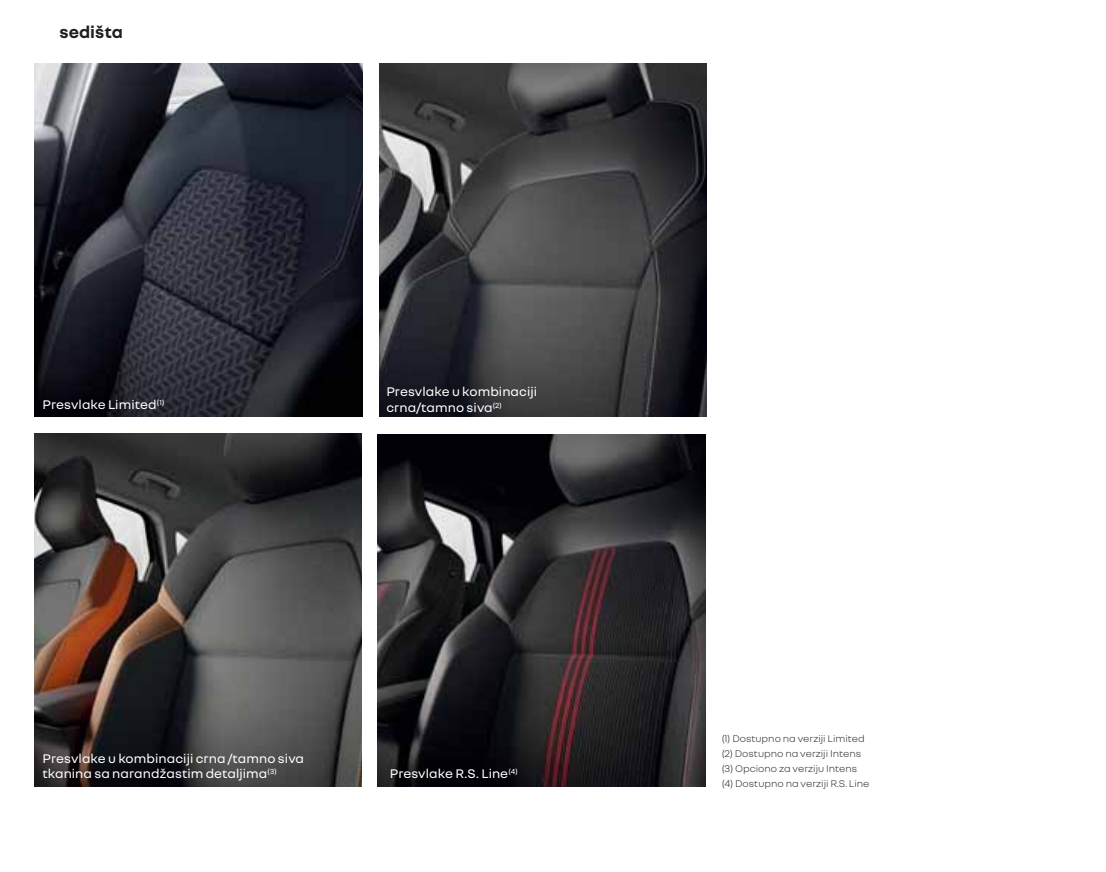
<style>
.page{position:relative;width:1106px;height:872px;background:#fff}
.page>*{position:absolute;margin:0;border:0;box-sizing:border-box;transform-origin:0 0}
.t1{font:700 18px "Nouvel R";color:#231f20}
.t2{font:13.5px/15.8px "Nouvel R";letter-spacing:.005em;color:#fff}
.t3{font:300 10.5px/15px "Nouvel R";color:#231f20}
</style>
<div class="page">
<img style="left:35px;top:64px;width:327px;height:353px">
<img style="left:379px;top:64px;width:327px;height:353px">
<img style="left:34px;top:434px;width:327px;height:353px">
<img style="left:378px;top:434px;width:327px;height:352px">
<h1 class="t1" style="left:60px;top:25px;width:65px">sedišta</h1>
<p class="t2" style="left:43px;top:398px;width:123px">Presvlake Limited<sup>(1)</sup></p>
<p class="t2" style="left:386px;top:385px;width:152px">Presvlake u kombinaciji crna/tamno siva<sup>(2)</sup></p>
<p class="t2" style="left:43px;top:751px;width:263px">Presvlake u kombinaciji crna /tamno siva tkanina sa narandžastim detaljima<sup>(3)</sup></p>
<p class="t2" style="left:390px;top:767px;width:129px">Presvlake R.S. Line<sup>(4)</sup></p>
<p class="t3" style="left:721px;top:732px;width:149px">(1) Dostupno na verziji Limited (2) Dostupno na verziji Intens (3) Opciono za verziju Intens (4) Dostupno na verziji R.S. Line</p>
</div>
